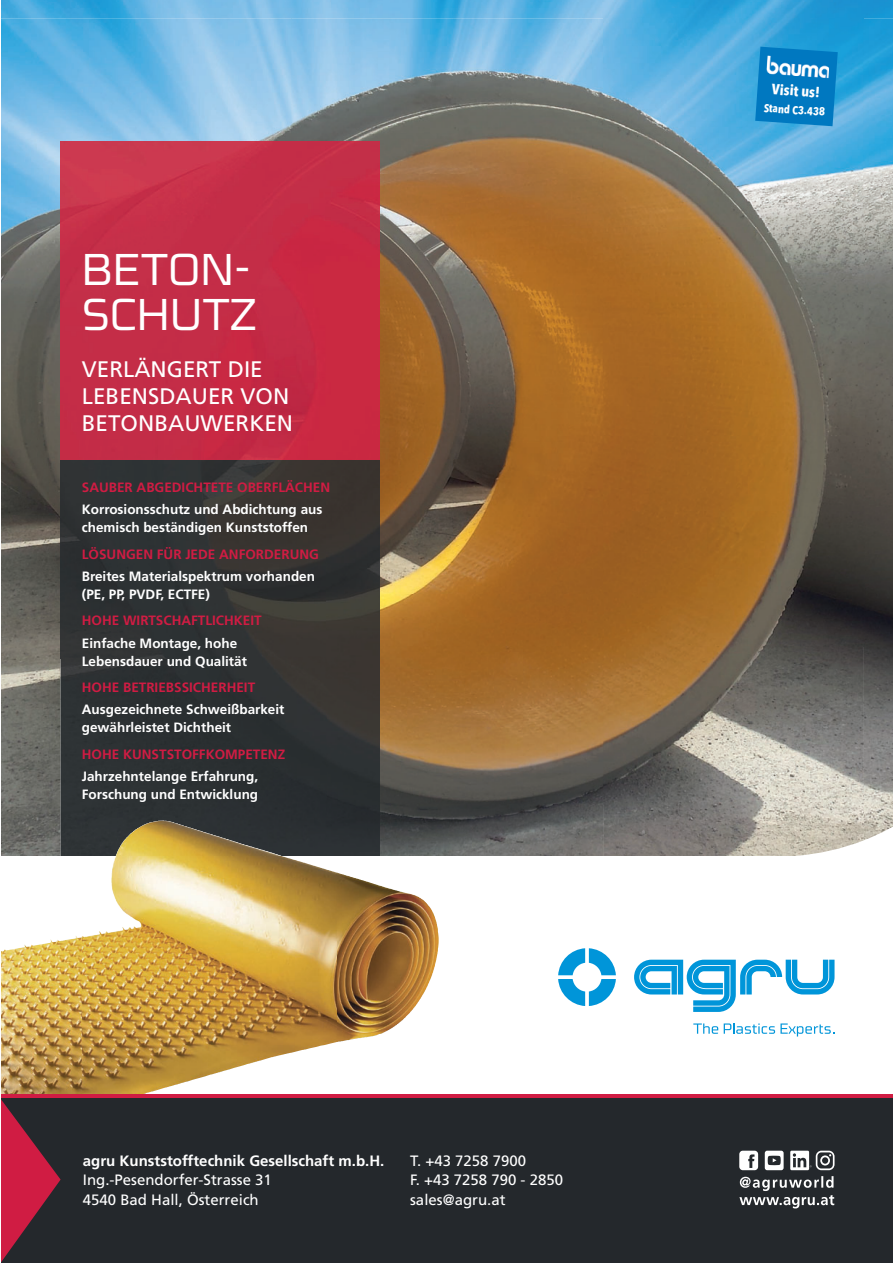
<style>
.page{position:relative;width:893px;height:1263px;background:#fff}
.page>*{position:absolute;margin:0;border:0;box-sizing:border-box;transform-origin:0 0}
.t1{font:300 45px/45px "Cube Pro";letter-spacing:.01em;color:#fff}
.t2{font:22.5px/27px "Frutiger LT Std";color:#fff}
.t3{font:15px/19.5px "Frutiger LT Std";color:#fff}
.t4{font:700 15px "Frutiger LT Std";color:#fff}
.t5{font:700 14.55px "Avenir Next Condensed";color:#fff}
.t6{font:700 13.5px/18px "Frutiger LT Std";color:#fff}
.t7{font:700 13.5px "Frutiger LT Std";color:#d01c43}
.t8{font:700 11.4px "Avenir Next Condensed";color:#fff}
</style>
<div class="page">
<svg style="left:215px;top:856px;width:620px;height:218px"></svg>
<img style="left:1px;top:0;width:892px;height:821px">
<img style="left:1px;top:18px;width:602px;height:157px">
<img style="left:603px;top:18px;width:261px;height:838px">
<img style="left:863px;top:18px;width:30px;height:822px">
<img style="left:1px;top:175px;width:60px;height:524px">
<img style="left:380px;top:175px;width:224px;height:209px">
<img style="left:380px;top:384px;width:224px;height:210px">
<img style="left:380px;top:594px;width:224px;height:209px">
<img style="left:1px;top:699px;width:60px;height:157px">
<img style="left:282px;top:803px;width:322px;height:53px">
<img style="left:61px;top:460px;width:265px;height:198px">
<img style="left:326px;top:460px;width:54px;height:396px">
<div style="left:61px;top:658px;width:198px;height:198px;background:#2c3133"></div>
<img style="left:82px;top:856px;width:133px;height:237px">
<img style="left:337px;top:909px;width:102px;height:133px">
<img style="left:1px;top:936px;width:81px;height:158px">
<img style="left:81px;top:1093px;width:65px;height:1px">
<img style="left:116px;top:821px;width:166px;height:35px">
<hr style="left:1px;top:1094px;width:892px;height:4px;background:#d01c43">
<div style="left:1px;top:1098px;width:892px;height:165px;background:#24282c"></div>
<svg style="left:1px;top:1099px;width:60px;height:163px"></svg>
<svg style="left:739px;top:1176px;width:95px;height:32px"></svg>
<svg style="left:790px;top:1151px;width:44px;height:19px"></svg>
<svg style="left:739px;top:1151px;width:19px;height:19px"></svg>
<svg style="left:765px;top:1151px;width:19px;height:19px"></svg>
<svg style="left:558px;top:948px;width:58px;height:58px"></svg>
<svg style="left:634px;top:960px;width:200px;height:52px"></svg>
<svg style="left:693px;top:1023px;width:25px;height:11px"></svg>
<svg style="left:724px;top:1023px;width:110px;height:13px"></svg>
<img style="left:61px;top:141px;width:319px;height:319px">
<svg style="left:755px;top:47px;width:83px;height:79px;background:#097fc4"></svg>
<img style="left:766px;top:56px;width:64px;height:22px">
<h1 class="t1" style="left:82px;top:247px;width:176px">BETON-<br>SCHUTZ</h1>
<h2 class="t2" style="left:82px;top:357px;width:213px">VERLÄNGERT DIE<br>LEBENSDAUER VON<br>BETONBAUWERKEN</h2>
<p class="t7" style="left:82px;top:479px;width:250px">SAUBER ABGEDICHTETE OBERFLÄCHEN</p>
<p class="t6" style="left:82px;top:500px;width:242px">Korrosionsschutz und Abdichtung aus chemisch beständigen Kunststoffen</p>
<p class="t7" style="left:82px;top:546px;width:239px">LÖSUNGEN FÜR JEDE ANFORDERUNG</p>
<p class="t6" style="left:82px;top:567px;width:235px">Breites Materialspektrum vorhanden (PE, PP, PVDF, ECTFE)</p>
<p class="t7" style="left:82px;top:613px;width:181px">HOHE WIRTSCHAFTLICHKEIT</p>
<p class="t6" style="left:82px;top:634px;width:167px">Einfache Montage, hohe<br>Lebensdauer und Qualität</p>
<p class="t7" style="left:82px;top:680px;width:175px">HOHE BETRIEBSSICHERHEIT</p>
<p class="t6" style="left:82px;top:701px;width:204px">Ausgezeichnete Schweißbarkeit gewährleistet Dichtheit</p>
<p class="t7" style="left:82px;top:746px;width:205px">HOHE KUNSTSTOFFKOMPETENZ</p>
<p class="t6" style="left:82px;top:767px;width:178px">Jahrzehntelange Erfahrung,<br>Forschung und Entwicklung</p>
<p class="t4" style="left:83px;top:1152px;width:303px">agru Kunststofftechnik Gesellschaft m.b.H.</p>
<p class="t3" style="left:83px;top:1171px;width:190px">Ing.-Pesendorfer-Strasse 31<br>4540 Bad Hall, Österreich</p>
<p class="t3" style="left:410px;top:1152px;width:154px">T. +43 7258 7900<br>F. +43 7258 790 - 2850 sales@agru.at</p>
<p class="t5" style="left:773px;top:81px;width:49px;rotate:4deg">Visit us!</p>
<p class="t8" style="left:764px;top:101px;width:63px;rotate:4deg">Stand C3.438</p>
</div>
